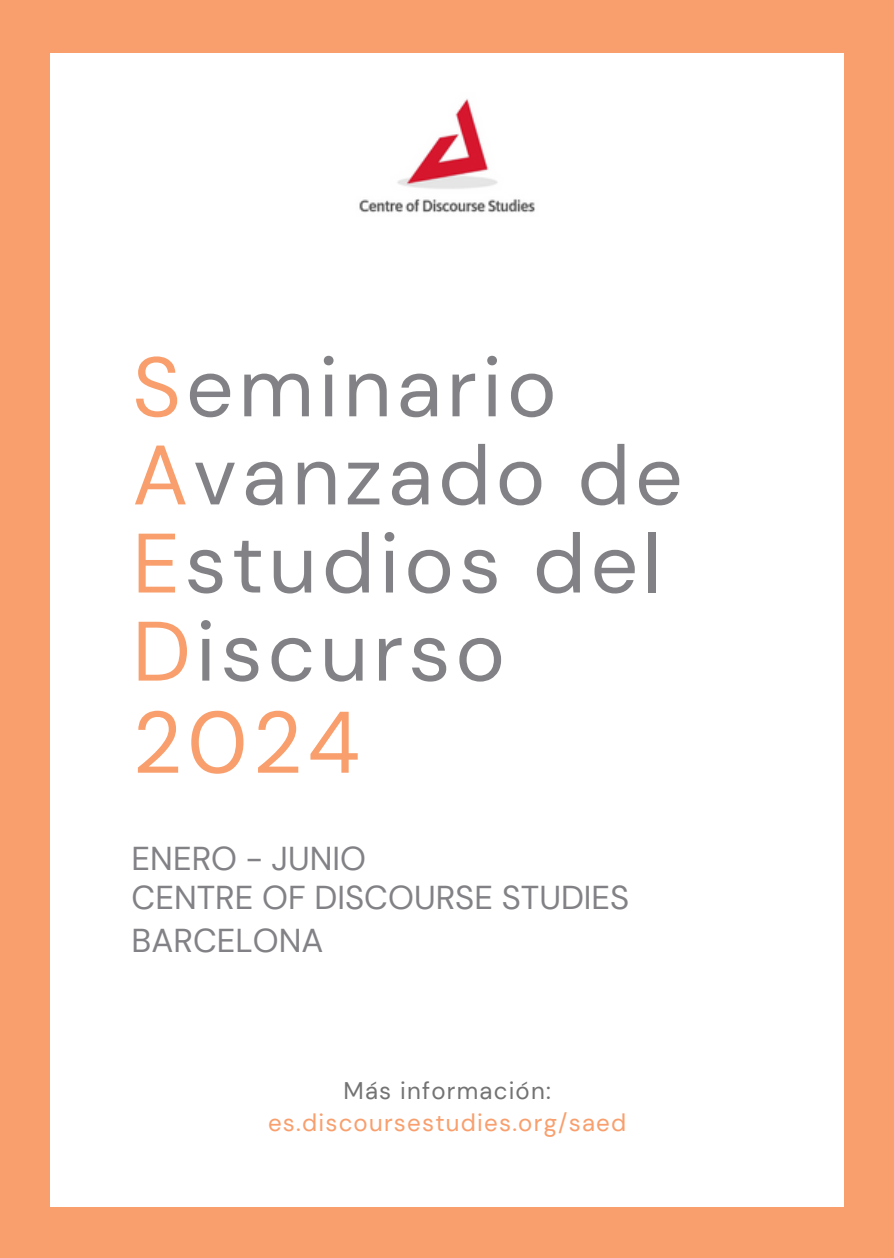
<style>
.page{position:relative;width:894px;height:1258px;background:#fff}
.page>*{position:absolute;margin:0;border:0;box-sizing:border-box;transform-origin:0 0}
.t1{font:87px "DM Sans";color:#f89f6d}
.t2{font:84px "DM Sans";letter-spacing:.055em;color:#828286}
.t3{font:33px "DM Sans";color:#828286}
.t4{font:24px "DM Sans";letter-spacing:.05em;color:#f89f6d}
.t5{font:24px "DM Sans";letter-spacing:.05em;color:#737373}
.s1{color:#f89f6d}
</style>
<div class="page">
<div style="left:0;top:0;width:893px;height:1258px;background:#f89f6d"></div>
<div style="left:51px;top:54px;width:792px;height:1153px;background:#fff"></div>
<img style="left:359px;top:98px;width:176px;height:115px">
<p class="t2" style="left:132px;top:333px;width:425px"><span class="s1">S</span>eminario</p>
<p class="t2" style="left:132px;top:421px;width:551px"><span class="s1">A</span>vanzado de</p>
<p class="t2" style="left:132px;top:509px;width:530px"><span class="s1">E</span>studios del</p>
<p class="t2" style="left:132px;top:597px;width:374px"><span class="s1">D</span>iscurso</p>
<p class="t1" style="left:132px;top:686px;width:229px">2024</p>
<p class="t3" style="left:132px;top:838px;width:236px">ENERO - JUNIO</p>
<p class="t3" style="left:132px;top:876px;width:499px">CENTRE OF DISCOURSE STUDIES</p>
<p class="t3" style="left:132px;top:919px;width:193px">BARCELONA</p>
<p class="t5" style="left:343px;top:1075px;width:209px">Más información:</p>
<p class="t4" style="left:268px;top:1107px;width:359px">es.discoursestudies.org/saed</p>
</div>
